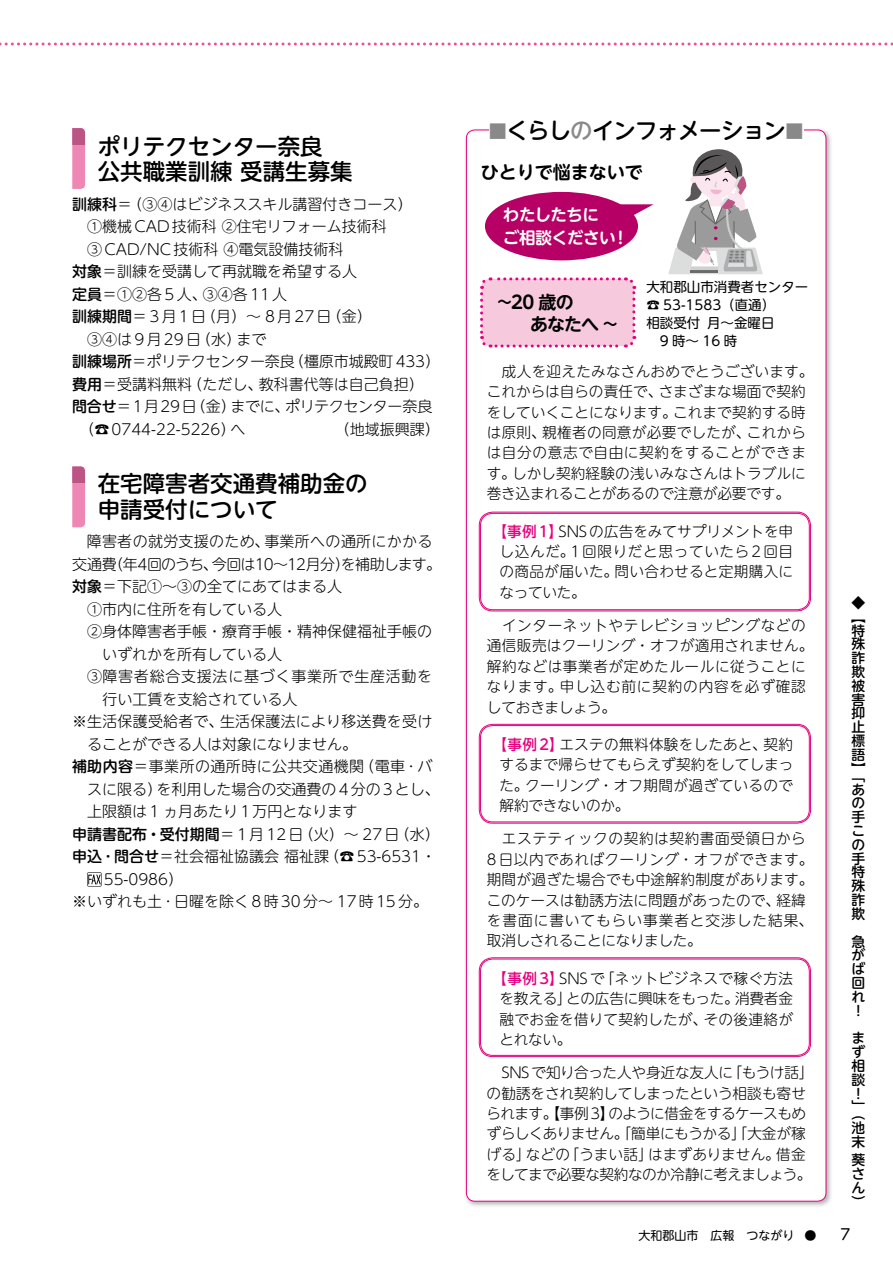
<style>
.page{position:relative;width:893px;height:1263px;background:#fff}
.page>*{position:absolute;margin:0;border:0;box-sizing:border-box;transform-origin:0 0}
.t1{font:500 22.5px/25.5px "UD Shin M Go Pr 6";color:#000}
.t2{font:500 22.5px "UD Shin M Go Pr 6";letter-spacing:-.05em;color:#000}
.t3{font:700 18px/22.5px "UD Shin M Go Pr 6 De";color:#000}
.t4{font:700 16.5px/22.5px "UD Shin M Go Pr 6 De";letter-spacing:-.03em;color:#fff}
.t5{font:300 15px "UD Shin M Go Pr 6";color:#000}
.t6{font:300 15px "UD Shin M Go Pr 6";letter-spacing:.15em;color:#000}
.t7{font:300 15px "UD Shin M Go Pr 6";letter-spacing:-.05em;color:#000}
.t8{font:300 15px "UD Shin M Go Pr 6";letter-spacing:-.02em;color:#000}
.t9{font:300 15px "UD Shin M Go Pr 6";letter-spacing:.025em;color:#000}
.t10{font:300 15px "UD Shin M Go Pr 6";letter-spacing:.02em;color:#000}
.t11{font:300 15px "UD Shin M Go Pr 6";letter-spacing:.05em;color:#000}
.t12{font:300 15px "UD Shin M Go Pr 6";letter-spacing:.075em;color:#000}
.t13{font:15px "UD Shin M Go Pr 6";color:#000}
.t14{font:300 14.7px/20.4px "UD Shin M Go Pr 6";letter-spacing:.015em;color:#000;text-align:justify}
.t15{font:300 14.7px/20.4px "UD Shin M Go Pr 6";letter-spacing:-.02em;color:#000}
.t16{font:300 14.7px/20.4px "UD Shin M Go Pr 6";letter-spacing:.04em;color:#000}
.t17{font:500 13.8px/13.8px "UD Shin M Go Pr 6";color:#000;text-align:justify}
.t18{font:13.5px/18px "UD Shin M Go Pr 6";color:#000}
.t19{font:12px "UD Shin M Go Pr 6";color:#000}
.s1{font-weight:500}
.s2{font-size:18px;color:#898989}
.s3{color:#898989}
.s4{font-weight:500;color:#e4007f}
</style>
<div class="page">
<svg style="left:0;top:43px;width:893px;height:3px"></svg>
<div style="left:464px;top:127px;width:369px;height:1081px;background:#000;opacity:.3"></div>
<div style="left:466px;top:130px;width:360px;height:1071px;background:#fff;border-radius:9px"></div>
<svg style="left:72px;top:145px;width:13px;height:44px"></svg>
<div style="left:72px;top:128px;width:13px;height:17px;background:#ba5584"></div>
<svg style="left:72px;top:483px;width:13px;height:44px"></svg>
<div style="left:72px;top:466px;width:13px;height:17px;background:#ba5584"></div>
<svg style="left:87px;top:872px;width:15px;height:14px"></svg>
<div style="left:489px;top:120px;width:314px;height:22px;background:#fff"></div>
<div style="left:485px;top:192px;width:153px;height:68px;background:#b60065;border-radius:50%"></div>
<svg style="left:620px;top:204px;width:34px;height:12px"></svg>
<svg style="left:668px;top:149px;width:95px;height:125px"></svg>
<div style="left:479px;top:512px;width:332px;height:99px;border:1px solid #e4007f;border-radius:13px"></div>
<div style="left:480px;top:513px;width:329px;height:97px;border:1px solid #e4007f;border-radius:12px"></div>
<div style="left:479px;top:724px;width:332px;height:99px;border:1px solid #e4007f;border-radius:13px"></div>
<div style="left:480px;top:725px;width:329px;height:97px;border:1px solid #e4007f;border-radius:12px"></div>
<div style="left:479px;top:958px;width:332px;height:99px;border:1px solid #e4007f;border-radius:13px"></div>
<div style="left:480px;top:959px;width:329px;height:96px;border:1px solid #e4007f;border-radius:12px"></div>
<svg style="left:480px;top:277px;width:157px;height:71px;background:#f6c3db"></svg>
<h1 class="t1" style="left:98px;top:132px;width:256px">ポリテクセンター奈良<br>公共職業訓練受講生募集</h1>
<p class="t5" style="left:72px;top:192px;width:342px"><span class="s1">訓練科</span>＝（③④はビジネススキル講習付きコース）</p>
<p class="t5" style="left:72px;top:214px;width:316px">　①機械CAD技術科 ②住宅リフォーム技術科</p>
<p class="t5" style="left:72px;top:237px;width:273px">　③CAD/NC技術科 ④電気設備技術科</p>
<p class="t5" style="left:72px;top:259px;width:286px"><span class="s1">対象</span>＝訓練を受講して再就職を希望する人</p>
<p class="t5" style="left:72px;top:282px;width:216px"><span class="s1">定員</span>＝①②各5人、③④各11人</p>
<p class="t6" style="left:72px;top:304px;width:301px"><span class="s1">訓練期間</span>＝3月1日（月）～ 8月27日（金）</p>
<p class="t12" style="left:72px;top:327px;width:196px">　③④は9月29日（水）まで</p>
<p class="t5" style="left:72px;top:349px;width:369px"><span class="s1">訓練場所</span>＝ポリテクセンター奈良（橿原市城殿町433）</p>
<p class="t5" style="left:72px;top:372px;width:353px"><span class="s1">費用</span>＝受講料無料（ただし、教科書代等は自己負担）</p>
<p class="t8" style="left:72px;top:394px;width:362px"><span class="s1">問合せ</span>＝1月29日（金）までに、ポリテクセンター奈良</p>
<p class="t5" style="left:79px;top:417px;width:168px">（☎0744-22-5226）へ</p>
<p class="t5" style="left:335px;top:417px;width:106px">（地域振興課）</p>
<h1 class="t1" style="left:98px;top:470px;width:271px">在宅障害者交通費補助金の申請受付について</h1>
<p class="t10" style="left:87px;top:529px;width:347px">障害者の就労支援のため、事業所への通所にかかる</p>
<p class="t7" style="left:72px;top:552px;width:370px">交通費（年4回のうち、今回は10～12月分）を補助します。</p>
<p class="t5" style="left:72px;top:574px;width:271px"><span class="s1">対象</span>＝下記①～③の全てにあてはまる人</p>
<p class="t5" style="left:72px;top:597px;width:211px">　①市内に住所を有している人</p>
<p class="t5" style="left:72px;top:619px;width:361px">　②身体障害者手帳・療育手帳・精神保健福祉手帳の</p>
<p class="t5" style="left:102px;top:642px;width:181px">いずれかを所有している人</p>
<p class="t11" style="left:72px;top:664px;width:362px">　③障害者総合支援法に基づく事業所で生産活動を</p>
<p class="t5" style="left:102px;top:687px;width:197px">行い工賃を支給されている人</p>
<p class="t5" style="left:72px;top:709px;width:362px">※生活保護受給者で、生活保護法により移送費を受け</p>
<p class="t5" style="left:87px;top:732px;width:271px">ることができる人は対象になりません。</p>
<p class="t9" style="left:72px;top:754px;width:362px"><span class="s1">補助内容</span>＝事業所の通所時に公共交通機関（電車･バ</p>
<p class="t5" style="left:87px;top:777px;width:354px">スに限る）を利用した場合の交通費の4分の3とし、</p>
<p class="t5" style="left:87px;top:799px;width:272px">上限額は1 ヵ月あたり1万円となります</p>
<p class="t6" style="left:72px;top:822px;width:369px"><span class="s1">申請書配布・受付期間</span>＝1月12日（火）～ 27日（水）</p>
<p class="t5" style="left:72px;top:844px;width:365px"><span class="s1">申込･問合せ</span>＝社会福祉協議会福祉課（☎53-6531・</p>
<p class="t5" style="left:104px;top:867px;width:81px">55-0986）</p>
<p class="t5" style="left:72px;top:889px;width:357px">※いずれも土･日曜を除く8時30分～ 17時15分。</p>
<h1 class="t2" style="left:489px;top:112px;width:316px"><span class="s2">■</span>くらし<span class="s3">の</span>インフォメーション<span class="s2">■</span></h1>
<p class="t3" style="left:481px;top:160px;width:163px">ひとりで悩まないで</p>
<p class="t4" style="left:503px;top:203px;width:122px">わたしたちに<br>ご相談ください!</p>
<p class="t18" style="left:646px;top:277px;width:163px">大和郡山市消費者センター☎ 53-1583（直通）<br>相談受付 月〜金曜日<br>　9 時〜 16 時</p>
<p class="t14" style="left:487px;top:360px;width:328px;text-align:left">　成人を迎えたみなさんおめでとうございます。これからは自らの責任で、さまざまな場面で契約をしていくことになります。これまで契約する時は原則、親権者の同意が必要でしたが、これからは自分の意志で自由に契約をすることができます。しかし契約経験の浅いみなさんはトラブルに巻き込まれることがあるので注意が必要です。</p>
<p class="t14" style="left:499px;top:520px;width:295px;text-indent:-7px"><span class="s4">【事例1】</span>SNSの広告をみてサプリメントを申し込んだ。1回限りだと思っていたら2回目の商品が届いた。問い合わせると定期購入になっていた。</p>
<p class="t16" style="left:487px;top:614px;width:328px">　インターネットやテレビショッピングなどの通信販売はクーリング・オフが適用されません。解約などは事業者が定めたルールに従うことになります。申し込む前に契約の内容を必ず確認しておきましょう。</p>
<p class="t14" style="left:499px;top:733px;width:295px;text-indent:-7px"><span class="s4">【事例2】</span>エステの無料体験をしたあと、契約するまで帰らせてもらえず契約をしてしまった。クーリング・オフ期間が過ぎているので解約できないのか。</p>
<p class="t14" style="left:487px;top:828px;width:328px;text-align:left">　エステティックの契約は契約書面受領日から<br>8日以内であればクーリング・オフができます。期間が過ぎた場合でも中途解約制度があります。このケースは勧誘方法に問題があったので、経緯を書面に書いてもらい事業者と交渉した結果、取消しされることになりました。</p>
<p class="t14" style="left:499px;top:967px;width:295px;text-indent:-7px"><span class="s4">【事例3】</span>SNSで「ネットビジネスで稼ぐ方法を教える」との広告に興味をもった。消費者金融でお金を借りて契約したが、その後連絡がとれない。</p>
<p class="t15" style="left:486px;top:1061px;width:329px">　SNSで知り合った人や身近な友人に「もうけ話」の勧誘をされ契約してしまったという相談も寄せられます。【事例3】のように借金をするケースもめずらしくありません。「簡単にもうかる」「大金が稼げる」などの「うまい話」はまずありません。借金をしてまで必要な契約なのか冷静に考えましょう。</p>
<p class="t3" style="left:530px;top:290px;width:89px;text-indent:-33px">~20 歳の<br>あなたへ ~</p>
<p class="t17" style="left:852px;top:595px;width:15px">◆【特殊詐欺被害抑止標語】</p>
<p class="t17" style="left:852px;top:768px;width:15px">「あの手この手特殊詐欺</p>
<p class="t17" style="left:852px;top:933px;width:15px">急がば回れ！</p>
<p class="t17" style="left:852px;top:1030px;width:15px;text-align:left">まず相談！」</p>
<p class="t17" style="left:852px;top:1106px;width:15px">（池末</p>
<p class="t17" style="left:852px;top:1152px;width:15px">葵さん）</p>
<p class="t19" style="left:638px;top:1226px;width:179px">大和郡山市 広報　つながり ●</p>
<p class="t13" style="left:840px;top:1222px;width:11px">7</p>
</div>
